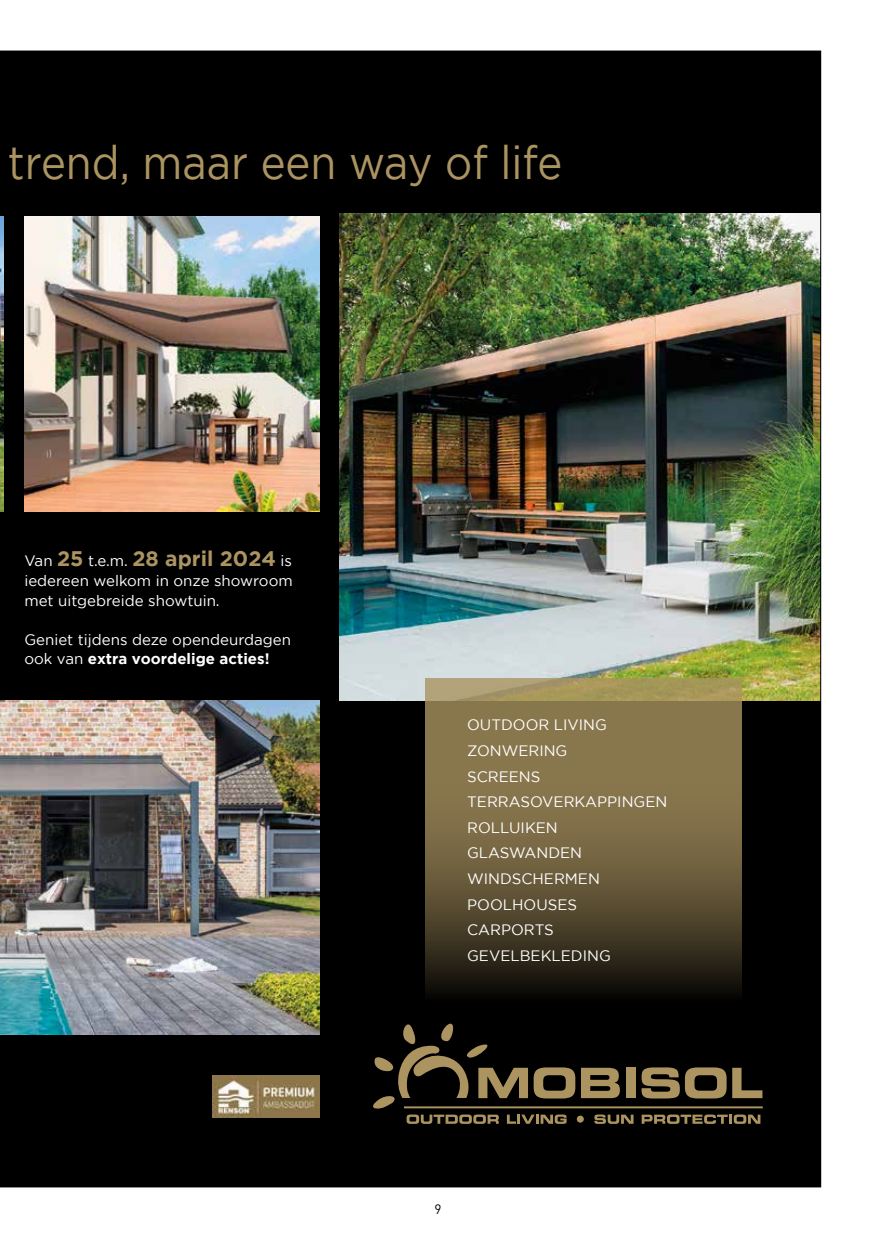
<style>
.page{position:relative;width:876px;height:1238px;background:#fff}
.page>*{position:absolute;margin:0;border:0;box-sizing:border-box;transform-origin:0 0}
.t1{font:46.65px "Gotham";color:#ab9461;scale:.9 1}
.t2{font:700 21.15px "Gotham";color:#ab9461}
.t3{font:15px/25.7px "Gotham";color:#fff}
.t4{font:13.5px "DINOT";color:#000}
.s1{font-weight:400;font-size:15px;color:#fff}
.s2{font-weight:700}
</style>
<div class="page">
<img style="left:0;top:51px;width:821px;height:1136px">
<h1 class="t1" style="left:8px;top:137px;width:617px">trend, maar een way of life</h1>
<h2 class="t2" style="left:24px;top:546px;width:269px"><span class="s1">Van</span> 25 <span class="s1">t.e.m.</span> 28 april 2024 <span class="s1">is</span></h2>
<p class="t3" style="left:24px;top:570px;width:270px;line-height:19.5px">iedereen welkom in onze showroom met uitgebreide showtuin.</p>
<p class="t3" style="left:24px;top:629px;width:268px;line-height:19.5px">Geniet tijdens deze opendeurdagen ook van <span class="s2">extra voordelige acties!</span></p>
<p class="t3" style="left:467px;top:712px;width:202px">OUTDOOR LIVING<br>ZONWERING<br>SCREENS<br>TERRASOVERKAPPINGEN<br>ROLLUIKEN<br>GLASWANDEN<br>WINDSCHERMEN<br>POOLHOUSES<br>CARPORTS<br>GEVELBEKLEDING</p>
<p class="t4" style="left:434px;top:1200px;width:9px">9</p>
</div>
